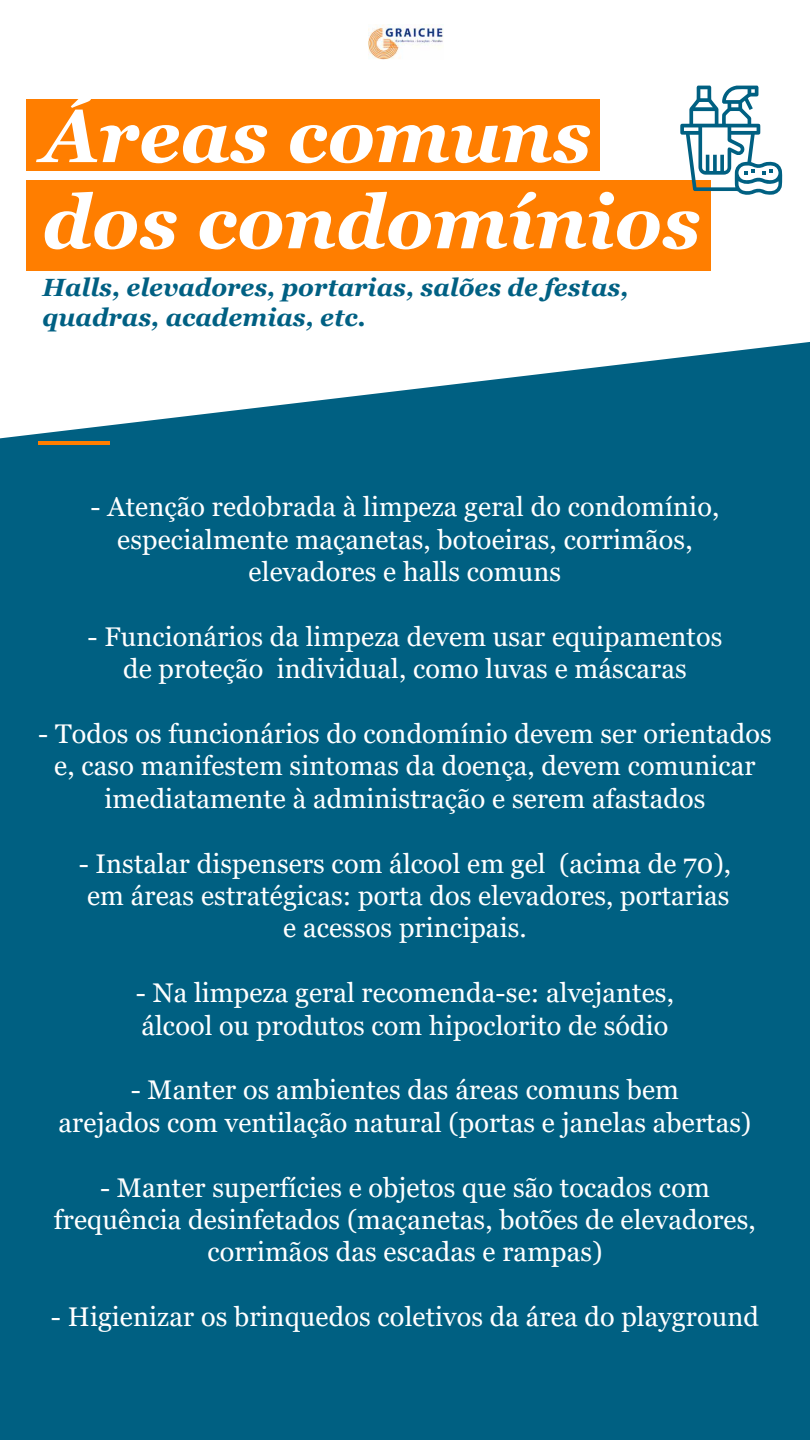
<style>
.page{position:relative;width:810px;height:1440px;background:#fff}
.page>*{position:absolute;margin:0;border:0;box-sizing:border-box;transform-origin:0 0}
.t1{font:italic 700 74.78px/86.2px "Georgia";color:#fff}
.t2{font:27px/32.4px "Georgia";letter-spacing:.005em;color:#fff;text-align:center}
.t3{font:italic 700 24.9px/29.9px "Georgia";color:#006083}
</style>
<div class="page">
<div style="left:0;top:342px;width:810px;height:1098px;background:#006082"></div>
<div style="left:26px;top:99px;width:574px;height:72px;background:#ff7e00"></div>
<div style="left:26px;top:180px;width:685px;height:91px;background:#ff7e00"></div>
<hr style="left:38px;top:441px;width:72px;height:4px;background:#ff7e00">
<svg style="left:680px;top:86px;width:102px;height:109px"></svg>
<img style="left:368px;top:24px;width:75px;height:36px">
<h1 class="t1" style="left:42px;top:93px;width:660px">Áreas comuns dos condomínios</h1>
<p class="t3" style="left:42px;top:272px;width:588px">Halls, elevadores, portarias, salões de festas, quadras, academias, etc.</p>
<p class="t2" style="left:91px;top:491px;width:630px">- Atenção redobrada à limpeza geral do condomínio, especialmente maçanetas, botoeiras, corrimãos, elevadores e halls comuns</p>
<p class="t2" style="left:88px;top:621px;width:636px">- Funcionários da limpeza devem usar equipamentos de proteção individual, como luvas e máscaras</p>
<p class="t2" style="left:38px;top:718px;width:735px">- Todos os funcionários do condomínio devem ser orientados e, caso manifestem sintomas da doença, devem comunicar imediatamente à administração e serem afastados</p>
<p class="t2" style="left:79px;top:848px;width:654px">- Instalar dispensers com álcool em gel (acima de 70), em áreas estratégicas: porta dos elevadores, portarias e acessos principais.</p>
<p class="t2" style="left:136px;top:977px;width:540px;text-align:left">- Na limpeza geral recomenda-se: alvejantes, álcool ou produtos com hipoclorito de sódio</p>
<p class="t2" style="left:59px;top:1074px;width:694px">- Manter os ambientes das áreas comuns bem<br>arejados com ventilação natural (portas e janelas abertas)</p>
<p class="t2" style="left:54px;top:1172px;width:703px">- Manter superfícies e objetos que são tocados com frequência desinfetados (maçanetas, botões de elevadores, corrimãos das escadas e rampas)</p>
<p class="t2" style="left:51px;top:1301px;width:709px">- Higienizar os brinquedos coletivos da área do playground</p>
</div>
